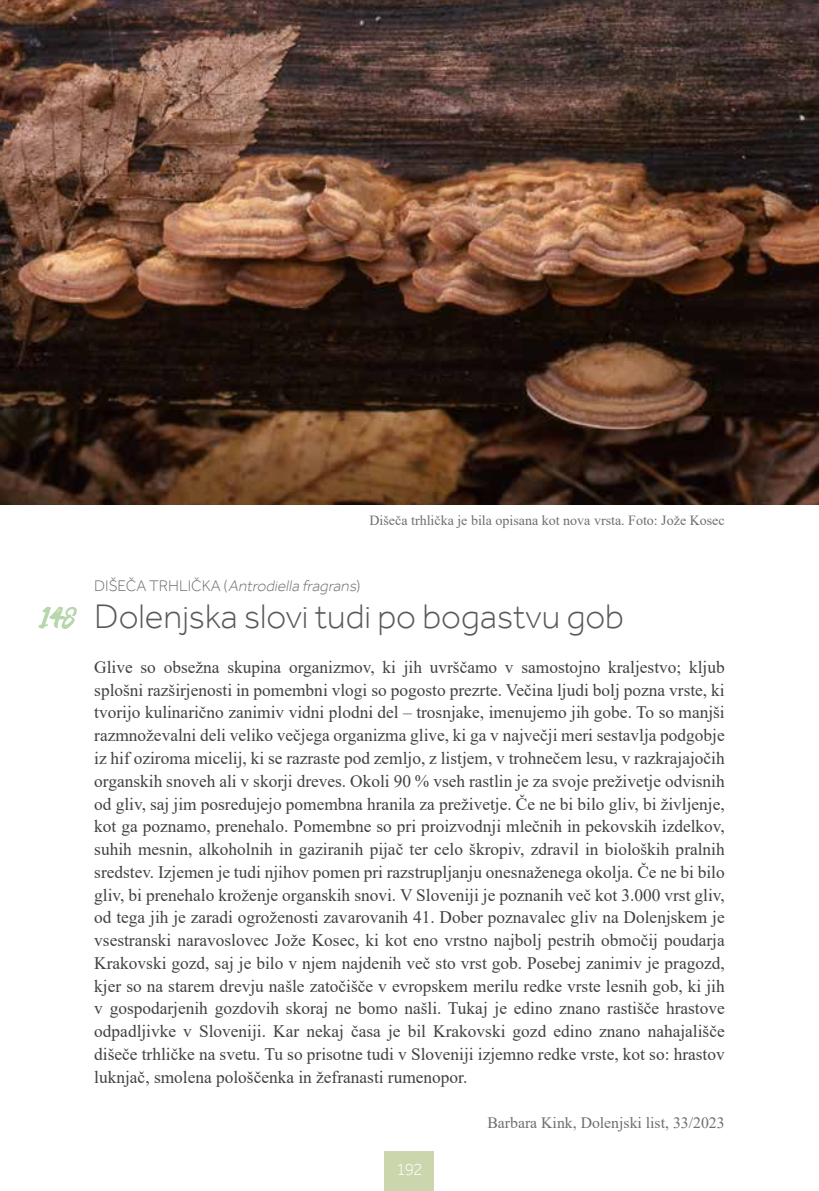
<style>
.page{position:relative;width:819px;height:1191px;background:#fff}
.page>*{position:absolute;margin:0;border:0;box-sizing:border-box;transform-origin:0 0}
.t1{font:70.88px "Mak Dah";color:#b6d6ac}
.t2{font:300 35px "Effra";color:#58595b}
.t3{font:17.5px/22.8px "Times New Roman";color:#414042;text-align:justify}
.t4{font:300 17.5px "Effra";color:#fff}
.t5{font:italic 300 15.75px "Effra";color:#6d6e71}
.t6{font:15.75px "Times New Roman";color:#6d6e71}
.t7{font:14px "Times New Roman";color:#6d6e71}
.s1{font-style:normal}
.s2{font-family:"Mak Dah";font-weight:400;font-size:57.75px;color:#b6d6ac}
</style>
<div class="page">
<div style="left:384px;top:1150px;width:50px;height:41px;background:#cbd6ad"></div>
<img style="left:0;top:0;width:819px;height:505px">
<p class="t7" style="left:369px;top:510px;width:356px">Dišeča trhlička je bila opisana kot nova vrsta. Foto: Jože Kosec</p>
<p class="t5" style="left:94px;top:576px;width:269px"><span class="s1">D I Š E Č A T R H L I Č KA (</span> Antrodiellafragrans<span class="s1">)</span></p>
<h2 class="t2" style="left:38px;top:595px;width:587px"><span class="s2">148</span> Dolenjska slovi tudi po bogastvu gob</h2>
<h1 class="t1" style="left:46px;top:573px;width:26px">-</h1>
<p class="t3" style="left:94px;top:655px;width:632px">Glive so obsežna skupina organizmov, ki jih uvrščamo v samostojno kraljestvo; kljub splošni razširjenosti in pomembni vlogi so pogosto prezrte. Večina ljudi bolj pozna vrste, ki tvorijo kulinarično zanimiv vidni plodni del – trosnjake, imenujemo jih gobe. To so manjši razmnoževalni deli veliko večjega organizma glive, ki ga v največji meri sestavlja podgobje iz hif oziroma micelij, ki se razraste pod zemljo, z listjem, v trohnečem lesu, v razkrajajočih organskih snoveh ali v skorji dreves. Okoli 90 % vseh rastlin je za svoje preživetje odvisnih od gliv, saj jim posredujejo pomembna hranila za preživetje. Če ne bi bilo gliv, bi življenje, kot ga poznamo, prenehalo. Pomembne so pri proizvodnji mlečnih in pekovskih izdelkov, suhih mesnin, alkoholnih in gaziranih pijač ter celo škropiv, zdravil in bioloških pralnih sredstev. Izjemen je tudi njihov pomen pri razstrupljanju onesnaženega okolja. Če ne bi bilo gliv, bi prenehalo kroženje organskih snovi. V Sloveniji je poznanih več kot 3.000 vrst gliv, od tega jih je zaradi ogroženosti zavarovanih 41. Dober poznavalec gliv na Dolenjskem je vsestranski naravoslovec Jože Kosec, ki kot eno vrstno najbolj pestrih območij poudarja Krakovski gozd, saj je bilo v njem najdenih več sto vrst gob. Posebej zanimiv je pragozd, kjer so na starem drevju našle zatočišče v evropskem merilu redke vrste lesnih gob, ki jih v gospodarjenih gozdovih skoraj ne bomo našli. Tukaj je edino znano rastišče hrastove odpadljivke v Sloveniji. Kar nekaj časa je bil Krakovski gozd edino znano nahajališče dišeče trhličke na svetu. Tu so prisotne tudi v Sloveniji izjemno redke vrste, kot so: hrastov luknjač, smolena pološčenka in žefranasti rumenopor.</p>
<p class="t6" style="left:487px;top:1111px;width:239px">Barbara Kink, Dolenjski list, 33/2023</p>
<p class="t4" style="left:396px;top:1158px;width:28px">192</p>
</div>
